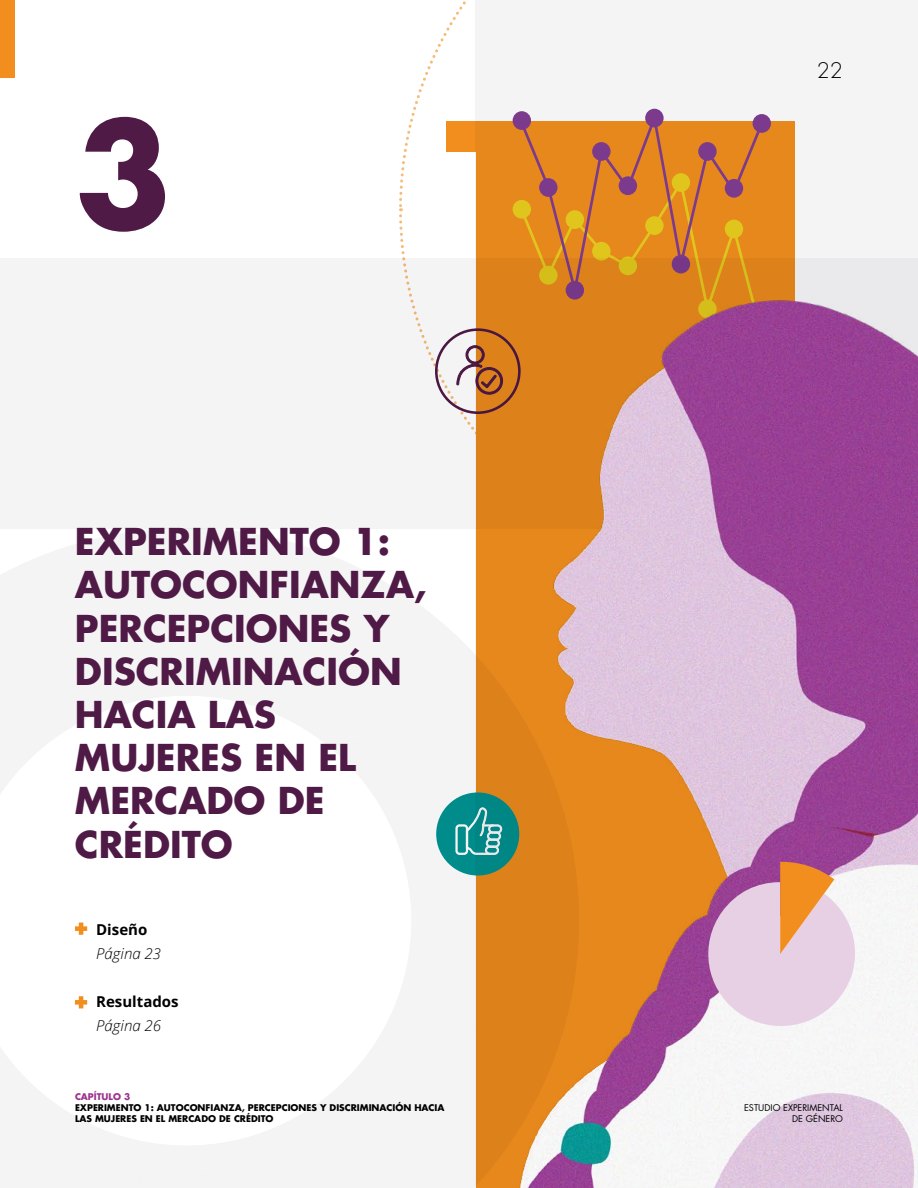
<style>
.page{position:relative;width:918px;height:1188px;background:#fff}
.page>*{position:absolute;margin:0;border:0;box-sizing:border-box;transform-origin:0 0}
.t1{font:700 141.15px "Futura Std";color:#501a46}
.t2{font:700 36px/43.2px "Futura Std";color:#501a46}
.t3{font:300 21px "Futura Std";color:#000}
.t4{font:700 15px "Open Sans";color:#000}
.t5{font:italic 300 15px "Open Sans";color:#000}
.t6{font:700 9px/10.8px "Futura Std";color:#000}
.t7{font:9px/10.8px "Futura Std";color:#000;text-align:right}
.t8{font:700 9px "Futura Std";color:#9d338d}
</style>
<div class="page">
<img style="left:12px;top:0;width:906px;height:1188px">
<svg style="left:699px;top:862px;width:162px;height:173px"></svg>
<div style="left:0;top:0;width:15px;height:78px;background:#f18e1e"></div>
<h1 class="t1" style="left:75px;top:81px;width:98px">3</h1>
<p class="t2" style="left:75px;top:520px;width:353px">EXPERIMENTO 1:<br>AUTOCONFIANZA,<br>PERCEPCIONES Y<br>DISCRIMINACIÓN<br>HACIA LAS<br>MUJERES EN EL<br>MERCADO DE<br>CRÉDITO</p>
<p class="t4" style="left:96px;top:919px;width:53px">Diseño</p>
<p class="t5" style="left:96px;top:943px;width:66px">Página 23</p>
<p class="t4" style="left:96px;top:991px;width:84px">Resultados</p>
<p class="t5" style="left:96px;top:1015px;width:66px">Página 26</p>
<p class="t8" style="left:75px;top:1091px;width:57px">CAPÍTULO 3</p>
<p class="t6" style="left:75px;top:1102px;width:371px">EXPERIMENTO 1: AUTOCONFIANZA, PERCEPCIONES Y DISCRIMINACIÓN HACIA<br>LAS MUJERES EN EL MERCADO DE CRÉDITO</p>
<p class="t3" style="left:817px;top:57px;width:28px">22</p>
<p class="t7" style="left:744px;top:1103px;width:100px">ESTUDIO EXPERIMENTAL<br>DE GÉNERO</p>
</div>
